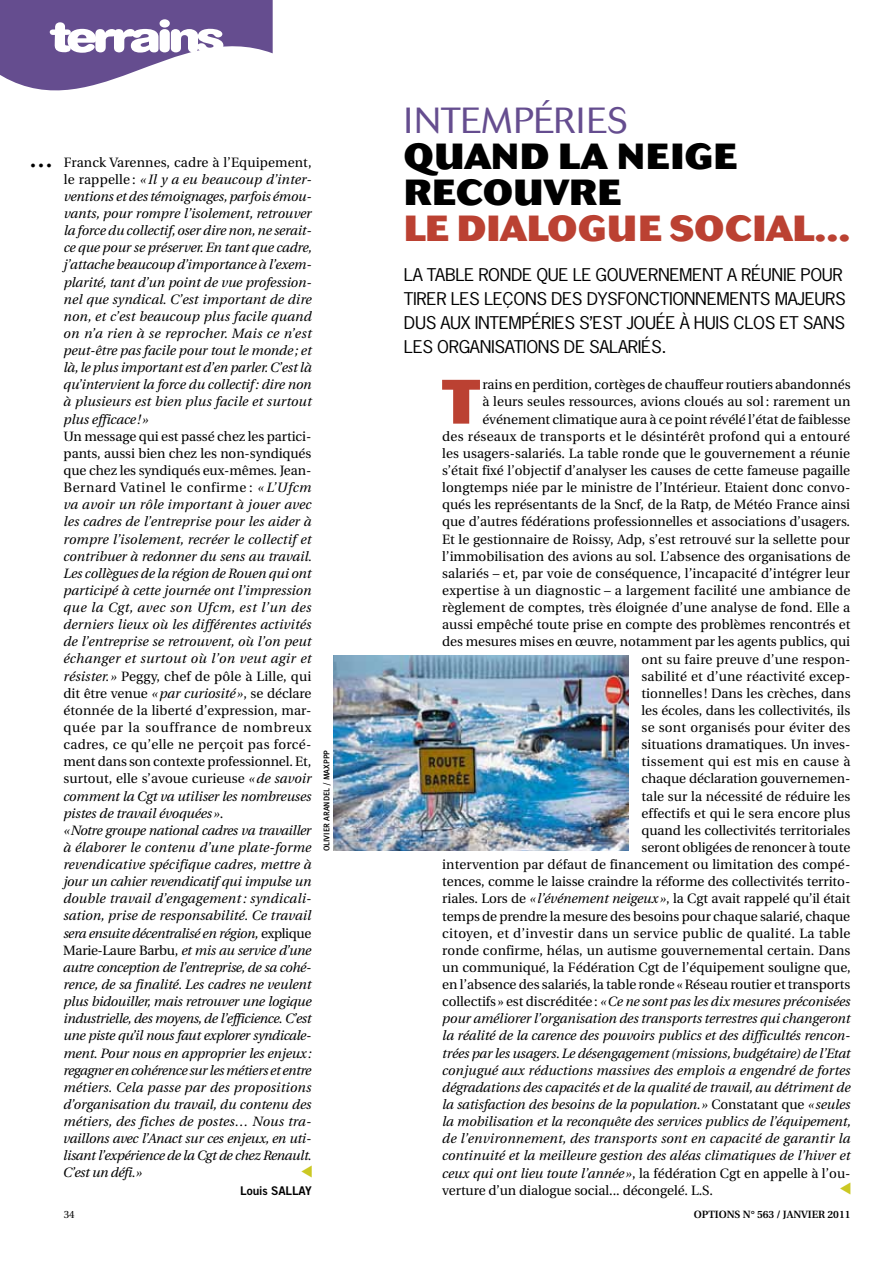
<style>
.page{position:relative;width:893px;height:1263px;background:#fff}
.page>*{position:absolute;margin:0;border:0;box-sizing:border-box;transform-origin:0 0}
.t1{font:800 62.1px "Cosmos";color:#bb4132}
.t2{font:800 36px "Cosmos";letter-spacing:.035em;color:#000}
.t3{font:800 36px "Cosmos";color:#bb4132}
.t4{font:300 36px "Cosmos";color:#654d8f}
.t5{font:16.5px/24px "News Gothic";letter-spacing:-.02em;color:#000;scale:1.1 1}
.t6{font:italic 13.5px/17.1px "Utopia";letter-spacing:-.005em;color:#000;text-align:justify}
.t7{font:13.5px "Utopia";letter-spacing:.005em;color:#000}
.t8{font:13.5px "Utopia";letter-spacing:.025em;color:#000}
.t9{font:italic 13.5px "Utopia";letter-spacing:.015em;color:#000}
.t10{font:12px "Trade Gothic Bold Two";letter-spacing:-.01em;color:#000}
.t11{font:600 10.5px "Utopia";letter-spacing:-.005em;color:#000}
.t12{font:10.5px "Utopia";color:#000}
.t13{font:500 8.25px "Meta Plus";color:#000}
.s1{font-family:"Cosmos";font-weight:500;font-style:normal;font-size:24px}
.s2{font-style:normal}
.s3{font-style:italic}
</style>
<div class="page">
<svg style="left:0;top:0;width:273px;height:91px"></svg>
<img style="left:333px;top:655px;width:296px;height:196px">
<p class="t6" style="left:64px;top:154px;width:250px;text-indent:-34px"><span class="s1">…</span> <span class="s2">Franck Varennes, cadre à l’Equipement, le rappelle :</span> « Il y a eu beaucoup d’inter&shy;ventions et des témoignages,parfois émou&shy;vants, pour rompre l’isolement, retrouver la force du collectif,oser dire non,ne serait&shy;ce que pour se préserver.En tant que cadre, j’attache beaucoup d’importance à l’exem&shy;plarité, tant d’un point de vue profession&shy;nel que syndical. C’est important de dire non, et c’est beaucoup plus facile quand on n’a rien à se reprocher. Mais ce n’est peut-être pas facile pour tout le monde ; et là,le plus important est d’en parler.C’est là qu’intervient la force du collectif : dire non à plusieurs est bien plus facile et surtout plus efficace ! »</p>
<p class="t6" style="left:63px;top:428px;width:250px;text-align:left"><span class="s2">Un message qui est passé chez les partici&shy;pants, aussi bien chez les non-syndiqués que chez les syndiqués eux-mêmes. Jean-Bernard Vatinel le confirme :</span> « L’Ufcm va avoir un rôle important à jouer avec les cadres de l’entreprise pour les aider à rompre l’isolement, recréer le collectif et contribuer à redonner du sens au travail.<br>Les collègues de la région de Rouen qui ont participé à cette journée ont l’impression que la Cgt, avec son Ufcm, est l’un des derniers lieux où les différentes activités de l’entreprise se retrouvent, où l’on peut échanger et surtout où l’on veut agir et résister. » <span class="s2">Peggy, chef de pôle à Lille, qui dit être venue</span> « par curiosité »<span class="s2">, se déclare étonnée de la liberté d’expression, mar&shy;quée par la souffrance de nombreux cadres, ce qu’elle ne perçoit pas forcé&shy;ment dans son contexte professionnel. Et, surtout, elle s’avoue curieuse</span> « de savoir comment la Cgt va utiliser les nombreuses pistes de travail évoquées »<span class="s2">.<br></span>« Notre groupe national cadres va travailler à élaborer le contenu d’une plate-forme revendicative spécifique cadres, mettre à jour un cahier revendicatif qui impulse un double travail d’engagement : syndicali&shy;sation, prise de responsabilité. Ce travail sera ensuite décentralisé en région, <span class="s2">explique Marie-Laure Barbu,</span> et mis au service d’une autre conception de l’entreprise, de sa cohé&shy;rence, de sa finalité. Les cadres ne veulent plus bidouiller, mais retrouver une logique industrielle, des moyens, de l’efficience. C’est une piste qu’il nous faut explorer syndicale&shy;ment. Pour nous en approprier les enjeux : regagner en cohérence sur les métiers et entre métiers. Cela passe par des propositions d’organisation du travail, du contenu des métiers, des fiches de postes… Nous tra&shy;vaillons avec l’Anact sur ces enjeux, en uti&shy;lisant l’expérience de la Cgt de chez Renault.<br>C’est un défi. »</p>
<p class="t10" style="left:240px;top:1183px;width:73px">Louis SALLAY</p>
<p class="t13" style="left:322px;top:851px;width:103px;rotate:-90deg">OLIVIER ARANDEL / maxppp</p>
<h2 class="t4" style="left:404px;top:100px;width:22px">INTEM</h2>
<h2 class="t4" style="left:514px;top:100px;width:59px">PÉRIES</h2>
<h2 class="t2" style="left:404px;top:135px;width:60px">QUAND</h2>
<h2 class="t2" style="left:559px;top:135px;width:81px">LA NEI</h2>
<h2 class="t2" style="left:685px;top:135px;width:51px">GE</h2>
<h2 class="t2" style="left:404px;top:171px;width:109px">RECOUV</h2>
<h2 class="t2" style="left:569px;top:171px;width:51px">RE</h2>
<h2 class="t3" style="left:404px;top:207px;width:78px">LE DIALO</h2>
<h2 class="t3" style="left:578px;top:207px;width:274px">GUE SOCIAL…</h2>
<p class="t5" style="left:404px;top:263px;width:403px">LA TABLE RONDE QUE LE GOUVERNEMENT A RÉUNIE POUR TIRER LES LEÇONS DES DYSFONCTIONNEMENTS MAJEURS DUS AUX INTEMPÉRIES S’EST JOUÉE À HUIS CLOS ET SANS LES ORGANISATIONS DE SALARIÉS.</p>
<h1 class="t1" style="left:442px;top:365px;width:39px">T</h1>
<p class="t7" style="left:482px;top:377px;width:370px">rains en perdition, cortèges de chauffeur routiers abandonnés</p>
<p class="t7" style="left:482px;top:394px;width:369px">à leurs seules ressources, avions cloués au sol : rarement un</p>
<p class="t7" style="left:482px;top:412px;width:369px">événement climatique aura à ce point révélé l’état de faiblesse</p>
<p class="t7" style="left:442px;top:429px;width:409px">des réseaux de transports et le désintérêt profond qui a entouré</p>
<p class="t7" style="left:442px;top:446px;width:409px">les usagers-salariés. La table ronde que le gouvernement a réunie</p>
<p class="t7" style="left:442px;top:463px;width:409px">s’était fixé l’objectif d’analyser les causes de cette fameuse pagaille</p>
<p class="t7" style="left:442px;top:480px;width:410px">longtemps niée par le ministre de l’Intérieur. Etaient donc convo-</p>
<p class="t7" style="left:442px;top:497px;width:409px">qués les représentants de la Sncf, de la Ratp, de Météo France ainsi</p>
<p class="t7" style="left:442px;top:514px;width:409px">que d’autres fédérations professionnelles et associations d’usagers.</p>
<p class="t7" style="left:442px;top:531px;width:409px">Et le gestionnaire de Roissy, Adp, s’est retrouvé sur la sellette pour</p>
<p class="t7" style="left:442px;top:549px;width:410px">l’immobilisation des avions au sol. L’absence des organisations de</p>
<p class="t7" style="left:442px;top:566px;width:409px">salariés – et, par voie de conséquence, l’incapacité d’intégrer leur</p>
<p class="t7" style="left:442px;top:583px;width:410px">expertise à un diagnostic – a largement facilité une ambiance de</p>
<p class="t7" style="left:442px;top:600px;width:410px">règlement de comptes, très éloignée d’une analyse de fond. Elle a</p>
<p class="t7" style="left:442px;top:617px;width:410px">aussi empêché toute prise en compte des problèmes rencontrés et</p>
<p class="t7" style="left:442px;top:634px;width:409px">des mesures mises en œuvre, notamment par les agents publics, qui</p>
<p class="t7" style="left:641px;top:651px;width:210px">ont su faire preuve d’une respon-</p>
<p class="t7" style="left:641px;top:669px;width:210px">sabilité et d’une réactivité excep-</p>
<p class="t7" style="left:641px;top:686px;width:210px">tionnelles ! Dans les crèches, dans</p>
<p class="t7" style="left:641px;top:703px;width:210px">les écoles, dans les collectivités, ils</p>
<p class="t7" style="left:641px;top:720px;width:210px">se sont organisés pour éviter des</p>
<p class="t7" style="left:641px;top:737px;width:210px">situations dramatiques. Un inves-</p>
<p class="t8" style="left:641px;top:754px;width:210px">tissement qui est mis en cause à</p>
<p class="t7" style="left:641px;top:771px;width:210px">chaque déclaration gouvernemen-</p>
<p class="t7" style="left:641px;top:788px;width:210px">tale sur la nécessité de réduire les</p>
<p class="t7" style="left:641px;top:806px;width:210px">effectifs et qui le sera encore plus</p>
<p class="t7" style="left:641px;top:823px;width:210px">quand les collectivités territoriales</p>
<p class="t7" style="left:641px;top:840px;width:210px">seront obligées de renoncer à toute</p>
<p class="t7" style="left:442px;top:857px;width:410px">intervention par défaut de financement ou limitation des compé-</p>
<p class="t7" style="left:442px;top:874px;width:410px">tences, comme le laisse craindre la réforme des collectivités territo-</p>
<p class="t7" style="left:442px;top:891px;width:410px">riales. Lors de <span class="s3">« l’événement neigeux »</span>, la Cgt avait rappelé qu’il était</p>
<p class="t7" style="left:442px;top:908px;width:409px">temps de prendre la mesure des besoins pour chaque salarié, chaque</p>
<p class="t8" style="left:442px;top:926px;width:410px">citoyen, et d’investir dans un service public de qualité. La table</p>
<p class="t7" style="left:442px;top:943px;width:410px">ronde confirme, hélas, un autisme gouvernemental certain. Dans</p>
<p class="t7" style="left:442px;top:960px;width:410px">un communiqué, la Fédération Cgt de l’équipement souligne que,</p>
<p class="t7" style="left:442px;top:977px;width:410px">en l’absence des salariés, la table ronde «Réseau routier et transports</p>
<p class="t6" style="left:442px;top:993px;width:410px"><span class="s2">collectifs » est discréditée:</span> « Ce ne sont pas les dix mesures préconisées</p>
<p class="t6" style="left:442px;top:1010px;width:410px">pour améliorer l’organisation des transports terrestres qui changeront</p>
<p class="t6" style="left:442px;top:1027px;width:410px">la réalité de la carence des pouvoirs publics et des difficultés rencon-</p>
<p class="t6" style="left:442px;top:1045px;width:410px">trées par les usagers.Le désengagement (missions,budgétaire) de l’Etat</p>
<p class="t6" style="left:442px;top:1062px;width:410px">conjugué aux réductions massives des emplois a engendré de fortes</p>
<p class="t6" style="left:442px;top:1079px;width:410px">dégradations des capacités et de la qualité de travail, au détriment de</p>
<p class="t6" style="left:442px;top:1096px;width:410px">la satisfaction des besoins de la population. » <span class="s2">Constatant que</span> « seules</p>
<p class="t6" style="left:442px;top:1113px;width:410px">la mobilisation et la reconquête des services publics de l’équipement,</p>
<p class="t9" style="left:442px;top:1131px;width:410px">de l’environnement, des transports sont en capacité de garantir la</p>
<p class="t6" style="left:442px;top:1147px;width:410px">continuité et la meilleure gestion des aléas climatiques de l’hiver et</p>
<p class="t7" style="left:442px;top:1165px;width:410px"><span class="s3">ceux qui ont lieu toute l’année »</span>, la fédération Cgt en appelle à l’ou-</p>
<p class="t7" style="left:442px;top:1182px;width:272px">verture d’un dialogue social... décongelé. L.S.</p>
<p class="t12" style="left:64px;top:1208px;width:13px">34</p>
<p class="t11" style="left:694px;top:1208px;width:158px">OPTIONS N° 563 / JANVIER 2011</p>
</div>
